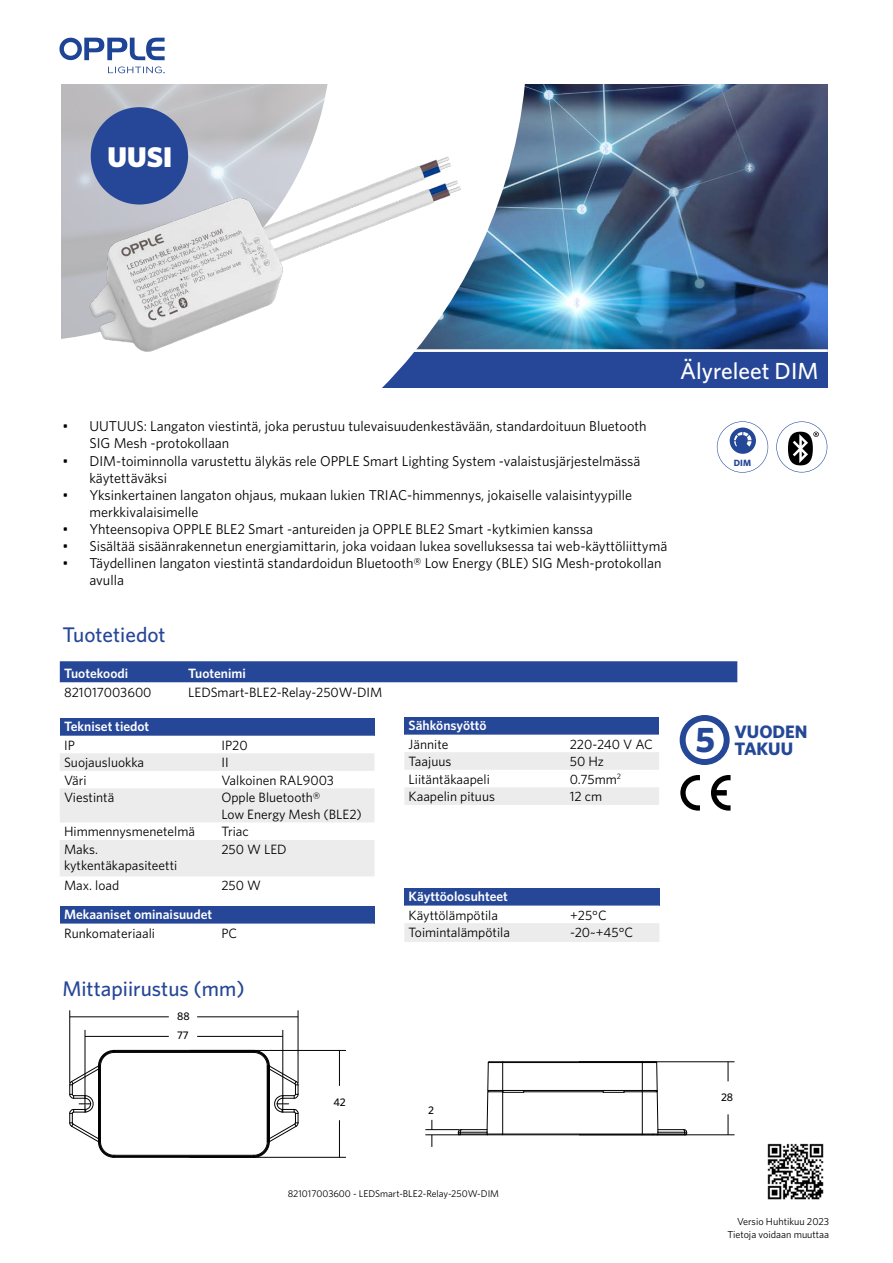
<style>
.page{position:relative;width:893px;height:1263px;background:#fff}
.page>*{position:absolute;margin:0;border:0;box-sizing:border-box;transform-origin:0 0}
.t1{font:900 28.5px "Whitney";color:#fff}
.t2{font:500 23.25px "Whitney";color:#fff}
.t3{font:500 21.15px "Whitney";color:#264797}
.t4{font:700 18px/17px "Whitney";color:#244897}
.t5{font:14.25px/17.1px "Whitney";color:#000}
.t6{font:13.5px/16.2px "Whitney";color:#000}
.t7{font:600 13.5px "Whitney";color:#fff}
.t8{font:500 11.1px/19.5px "Whitney";color:#020000}
.t9{font:10.2px/12.6px "Whitney";color:#000;text-align:right}
.t10{font:9.75px "Whitney";color:#000}
.t11{font:700 9px "Whitney";color:#244798}
.s1{font-size:35.55px}
</style>
<div class="page">
<img style="left:577px;top:84px;width:251px;height:265px">
<div style="left:62px;top:352px;width:766px;height:36px;background:#264797"></div>
<img style="left:543px;top:84px;width:34px;height:268px">
<svg style="left:60px;top:661px;width:677px;height:22px;background:#2f4f9b"></svg>
<div style="left:60px;top:718px;width:314px;height:18px;background:#264797"></div>
<svg style="left:60px;top:753px;width:314px;height:123px"></svg>
<svg style="left:776px;top:421px;width:51px;height:51px"></svg>
<svg style="left:717px;top:421px;width:51px;height:52px"></svg>
<div style="left:404px;top:717px;width:255px;height:18px;background:#264797"></div>
<svg style="left:404px;top:752px;width:255px;height:53px"></svg>
<svg style="left:680px;top:775px;width:20px;height:36px"></svg>
<svg style="left:711px;top:775px;width:19px;height:36px"></svg>
<svg style="left:680px;top:715px;width:50px;height:50px"></svg>
<div style="left:60px;top:906px;width:314px;height:17px;background:#264797"></div>
<svg style="left:60px;top:923px;width:314px;height:1px"></svg>
<div style="left:404px;top:888px;width:255px;height:17px;background:#264797"></div>
<svg style="left:404px;top:905px;width:255px;height:37px"></svg>
<img style="left:767px;top:1143px;width:57px;height:57px">
<img style="left:59px;top:37px;width:484px;height:351px">
<hr style="left:642px;top:1062px;width:1px;height:73px;background:#030000">
<hr style="left:489px;top:1061px;width:167px;height:1px;background:#030000">
<hr style="left:488px;top:1062px;width:169px;height:1px;background:#030000">
<hr style="left:488px;top:1090px;width:169px;height:1px;background:#030000">
<hr style="left:524px;top:1091px;width:79px;height:1px;background:#030000">
<hr style="left:624px;top:1091px;width:33px;height:1px;background:#030000">
<svg style="left:603px;top:1091px;width:22px;height:2px"></svg>
<hr style="left:503px;top:1134px;width:184px;height:1px;background:#030000">
<svg style="left:458px;top:1061px;width:66px;height:74px"></svg>
<svg style="left:653px;top:1062px;width:34px;height:72px"></svg>
<svg style="left:69px;top:1050px;width:230px;height:108px"></svg>
<hr style="left:298px;top:1010px;width:1px;height:73px;background:#030000">
<hr style="left:69px;top:1010px;width:1px;height:73px;background:#030000">
<hr style="left:197px;top:1016px;width:101px;height:1px;background:#030000">
<hr style="left:70px;top:1016px;width:99px;height:1px;background:#030000">
<hr style="left:190px;top:1157px;width:156px;height:1px;background:#030000">
<hr style="left:190px;top:1050px;width:156px;height:1px;background:#030000">
<hr style="left:339px;top:1120px;width:1px;height:37px;background:#030000">
<hr style="left:339px;top:1050px;width:1px;height:36px;background:#030000">
<hr style="left:85px;top:1030px;width:1px;height:67px;background:#030000">
<hr style="left:283px;top:1030px;width:1px;height:67px;background:#030000">
<hr style="left:85px;top:1036px;width:84px;height:1px;background:#030000">
<hr style="left:197px;top:1036px;width:86px;height:1px;background:#030000">
<hr style="left:579px;top:1134px;width:155px;height:1px;background:#030000">
<hr style="left:579px;top:1061px;width:155px;height:1px;background:#030000">
<svg style="left:728px;top:1114px;width:1px;height:21px"></svg>
<svg style="left:728px;top:1062px;width:1px;height:19px"></svg>
<hr style="left:425px;top:1129px;width:34px;height:1px;background:#030000">
<hr style="left:425px;top:1134px;width:34px;height:1px;background:#030000">
<svg style="left:432px;top:1135px;width:1px;height:12px"></svg>
<h1 class="t1" style="left:108px;top:138px;width:66px">UUSI</h1>
<h2 class="t2" style="left:680px;top:356px;width:140px">Älyreleet DIM</h2>
<p class="t5" style="left:89px;top:417px;width:559px;text-indent:-27px">• UUTUUS: Langaton viestintä, joka perustuu tulevaisuudenkestävään, standardoituun Bluetooth<br>SIG Mesh -protokollaan</p>
<p class="t5" style="left:89px;top:452px;width:553px;text-indent:-27px">• DIM-toiminnolla varustettu älykäs rele OPPLE Smart Lighting System -valaistusjärjestelmässä käytettäväksi</p>
<p class="t5" style="left:89px;top:486px;width:544px;text-indent:-27px">• Yksinkertainen langaton ohjaus, mukaan lukien TRIAC-himmennys, jokaiselle valaisintyypille merkkivalaisimelle</p>
<p class="t5" style="left:62px;top:520px;width:532px">• Yhteensopiva OPPLE BLE2 Smart -antureiden ja OPPLE BLE2 Smart -kytkimien kanssa</p>
<p class="t5" style="left:62px;top:537px;width:606px">• Sisältää sisäänrakennetun energiamittarin, joka voidaan lukea sovelluksessa tai web-käyttöliittymä</p>
<p class="t5" style="left:89px;top:554px;width:574px;text-indent:-27px">• Täydellinen langaton viestintä standardoidun Bluetooth® Low Energy (BLE) SIG Mesh-protokollan avulla</p>
<p class="t11" style="left:734px;top:456px;width:19px">DIM</p>
<h3 class="t3" style="left:62px;top:621px;width:105px">Tuotetiedot</h3>
<p class="t7" style="left:64px;top:665px;width:66px">Tuotekoodi</p>
<p class="t7" style="left:188px;top:665px;width:59px">Tuotenimi</p>
<p class="t6" style="left:64px;top:683px;width:89px">821017003600</p>
<p class="t6" style="left:188px;top:683px;width:196px">LEDSmart-BLE2-Relay-250W-DIM</p>
<p class="t7" style="left:64px;top:718px;width:87px">Tekniset tiedot</p>
<p class="t6" style="left:64px;top:736px;width:12px">IP</p>
<p class="t6" style="left:221px;top:736px;width:28px">IP20</p>
<p class="t6" style="left:64px;top:754px;width:82px">Suojausluokka</p>
<p class="t6" style="left:221px;top:754px;width:9px">II</p>
<p class="t6" style="left:64px;top:772px;width:24px">Väri</p>
<p class="t6" style="left:221px;top:772px;width:114px">Valkoinen RAL9003</p>
<p class="t6" style="left:64px;top:789px;width:52px">Viestintä</p>
<p class="t6" style="left:221px;top:789px;width:142px">Opple Bluetooth®<br>Low Energy Mesh (BLE2)</p>
<p class="t6" style="left:64px;top:823px;width:132px">Himmennysmenetelmä</p>
<p class="t6" style="left:221px;top:823px;width:29px">Triac</p>
<p class="t6" style="left:64px;top:841px;width:115px">Maks. kytkentäkapasiteetti</p>
<p class="t6" style="left:221px;top:841px;width:67px">250 W LED</p>
<p class="t6" style="left:64px;top:877px;width:57px">Max. load</p>
<p class="t6" style="left:221px;top:877px;width:41px">250 W</p>
<p class="t7" style="left:64px;top:906px;width:150px">Mekaaniset ominaisuudet</p>
<p class="t6" style="left:64px;top:924px;width:92px">Runkomateriaali</p>
<p class="t6" style="left:221px;top:924px;width:17px">PC</p>
<h3 class="t3" style="left:62px;top:974px;width:184px">Mittapiirustus (mm)</h3>
<p class="t8" style="left:177px;top:1006px;width:14px">88<br>77</p>
<p class="t7" style="left:409px;top:717px;width:80px">Sähkönsyöttö</p>
<p class="t6" style="left:409px;top:735px;width:41px">Jännite</p>
<p class="t6" style="left:570px;top:735px;width:85px">220-240 V AC</p>
<p class="t6" style="left:409px;top:753px;width:44px">Taajuus</p>
<p class="t6" style="left:570px;top:753px;width:36px">50 Hz</p>
<p class="t6" style="left:409px;top:771px;width:83px">Liitäntäkaapeli</p>
<p class="t6" style="left:570px;top:771px;width:53px">0.75mm<sup>2</sup></p>
<p class="t6" style="left:409px;top:788px;width:88px">Kaapelin pituus</p>
<p class="t6" style="left:570px;top:788px;width:34px">12 cm</p>
<p class="t7" style="left:409px;top:888px;width:101px">Käyttöolosuhteet</p>
<p class="t6" style="left:409px;top:906px;width:91px">Käyttölämpötila</p>
<p class="t6" style="left:570px;top:906px;width:38px">+25°C</p>
<p class="t6" style="left:409px;top:924px;width:103px">Toimintalämpötila</p>
<p class="t6" style="left:570px;top:924px;width:64px">-20~+45°C</p>
<p class="t4" style="left:734px;top:723px;width:75px;text-indent:-39px"><span class="s1">5</span> VUODEN<br>TAKUU</p>
<p class="t8" style="left:333px;top:1093px;width:14px">42</p>
<p class="t8" style="left:428px;top:1100px;width:7px">2</p>
<p class="t8" style="left:721px;top:1087px;width:14px">28</p>
<p class="t10" style="left:288px;top:1187px;width:213px">821017003600 - LEDSmart-BLE2-Relay-250W-DIM</p>
<p class="t9" style="left:727px;top:1215px;width:103px">Versio Huhtikuu 2023<br>Tietoja voidaan muuttaa</p>
</div>
